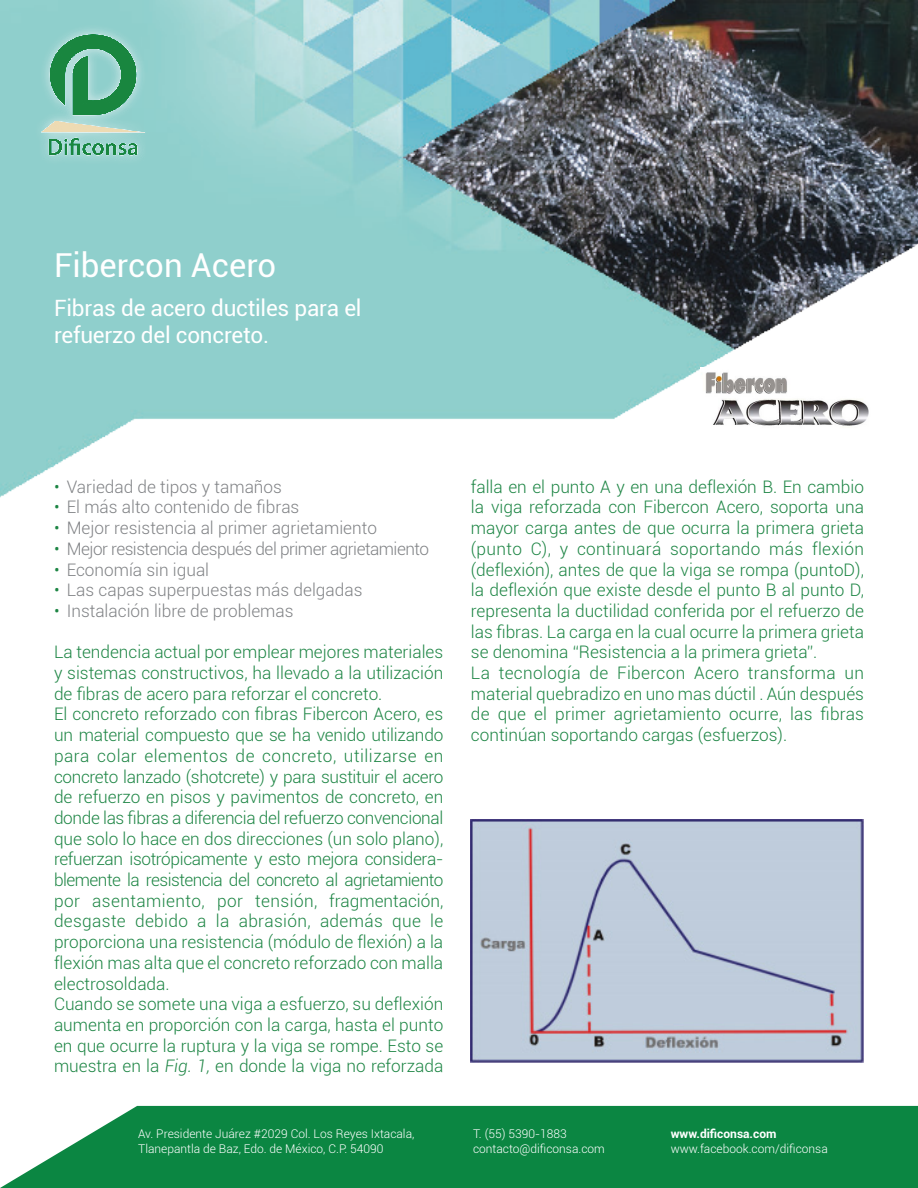
<style>
.page{position:relative;width:918px;height:1188px;background:#fff}
.page>*{position:absolute;margin:0;border:0;box-sizing:border-box;transform-origin:0 0}
.t1{font:33px "Roboto";color:#fff}
.t2{font:22.5px "Roboto";letter-spacing:-.01em;color:#fff}
.Copiado_Normal{font:300 17.25px/20.7px "Roboto";color:#1d8544;text-align:justify}
.t3{font:300 17.25px "Roboto";color:#808285}
.t4{font:300 17.25px "Roboto";letter-spacing:-.03em;color:#808285}
.t5{font:300 12px/14.4px "Roboto";color:#fff}
.t6{font:700 12px "Roboto";color:#fff}
.s1{color:#1d8544}
.s2{font-style:italic}
</style>
<div class="page">
<svg style="left:0;top:1106px;width:918px;height:82px;background:#1f9051"></svg>
<img style="left:0;top:0;width:918px;height:498px">
<img style="left:34px;top:26px;width:123px;height:141px">
<img style="left:701px;top:368px;width:169px;height:60px">
<img style="left:471px;top:820px;width:393px;height:243px">
<p class="t1" style="left:54px;top:243px;width:224px">Fibercon Acero</p>
<p class="t2" style="left:54px;top:293px;width:309px">Fibras de acero ductiles para el</p>
<p class="t2" style="left:54px;top:320px;width:216px">refuerzo del concreto.</p>
<p class="t3" style="left:54px;top:475px;width:229px"><span class="s1">•</span> Variedad de tipos y tamaños</p>
<p class="t3" style="left:54px;top:495px;width:247px"><span class="s1">•</span> El más alto contenido de fibras</p>
<p class="t3" style="left:54px;top:516px;width:324px"><span class="s1">•</span> Mejor resistencia al primer agrietamiento</p>
<p class="t4" style="left:54px;top:537px;width:377px"><span class="s1">•</span> Mejor resistencia después del primer agrietamiento</p>
<p class="t3" style="left:54px;top:558px;width:157px"><span class="s1">•</span> Economía sin igual</p>
<p class="t3" style="left:54px;top:578px;width:310px"><span class="s1">•</span> Las capas superpuestas más delgadas</p>
<p class="t3" style="left:54px;top:599px;width:241px"><span class="s1">•</span> Instalación libre de problemas</p>
<p class="Copiado_Normal" style="left:54px;top:641px;width:391px">La tendencia actual por emplear mejores materiales y sistemas constructivos, ha llevado a la utilización de fibras de acero para reforzar el concreto.</p>
<p class="Copiado_Normal" style="left:54px;top:703px;width:391px">El concreto reforzado con fibras Fibercon Acero, es un material compuesto que se ha venido utilizando para colar elementos de concreto, utilizarse en concreto lanzado (shotcrete) y para sustituir el acero de refuerzo en pisos y pavimentos de concreto, en donde las fibras a diferencia del refuerzo convencional que solo lo hace en dos direcciones (un solo plano), refuerzan isotrópicamente y esto mejora considera&shy;blemente la resistencia del concreto al agrietamiento por asentamiento, por tensión, fragmentación, desgaste debido a la abrasión, además que le proporciona una resistencia (módulo de flexión) a la flexión mas alta que el concreto reforzado con malla electrosoldada.</p>
<p class="Copiado_Normal" style="left:54px;top:993px;width:391px">Cuando se somete una viga a esfuerzo, su deflexión aumenta en proporción con la carga, hasta el punto en que ocurre la ruptura y la viga se rompe. Esto se muestra en la <span class="s2">Fig. 1,</span> en donde la viga no reforzada</p>
<p class="Copiado_Normal" style="left:471px;top:476px;width:395px">falla en el punto A y en una deflexión B. En cambio la viga reforzada con Fibercon Acero, soporta una mayor carga antes de que ocurra la primera grieta (punto C), y continuará soportando más flexión (deflexión), antes de que la viga se rompa (puntoD), la deflexión que existe desde el punto B al punto D, representa la ductilidad conferida por el refuerzo de las fibras. La carga en la cual ocurre la primera grieta se denomina “Resistencia a la primera grieta”.</p>
<p class="Copiado_Normal" style="left:471px;top:662px;width:395px">La tecnología de Fibercon Acero transforma un material quebradizo en uno mas dúctil . Aún después de que el primer agrietamiento ocurre, las fibras continúan soportando cargas (esfuerzos).</p>
<p class="t5" style="left:138px;top:1126px;width:278px">Av. Presidente Juárez #2029 Col. Los Reyes Ixtacala,<br>Tlanepantla de Baz, Edo. de México, C.P. 54090</p>
<p class="t5" style="left:473px;top:1126px;width:133px">T. (55) 5390-1883 contacto@dificonsa.com</p>
<p class="t6" style="left:671px;top:1126px;width:107px">www.dificonsa.com</p>
<p class="t5" style="left:671px;top:1141px;width:159px">www.facebook.com/dificonsa</p>
</div>
